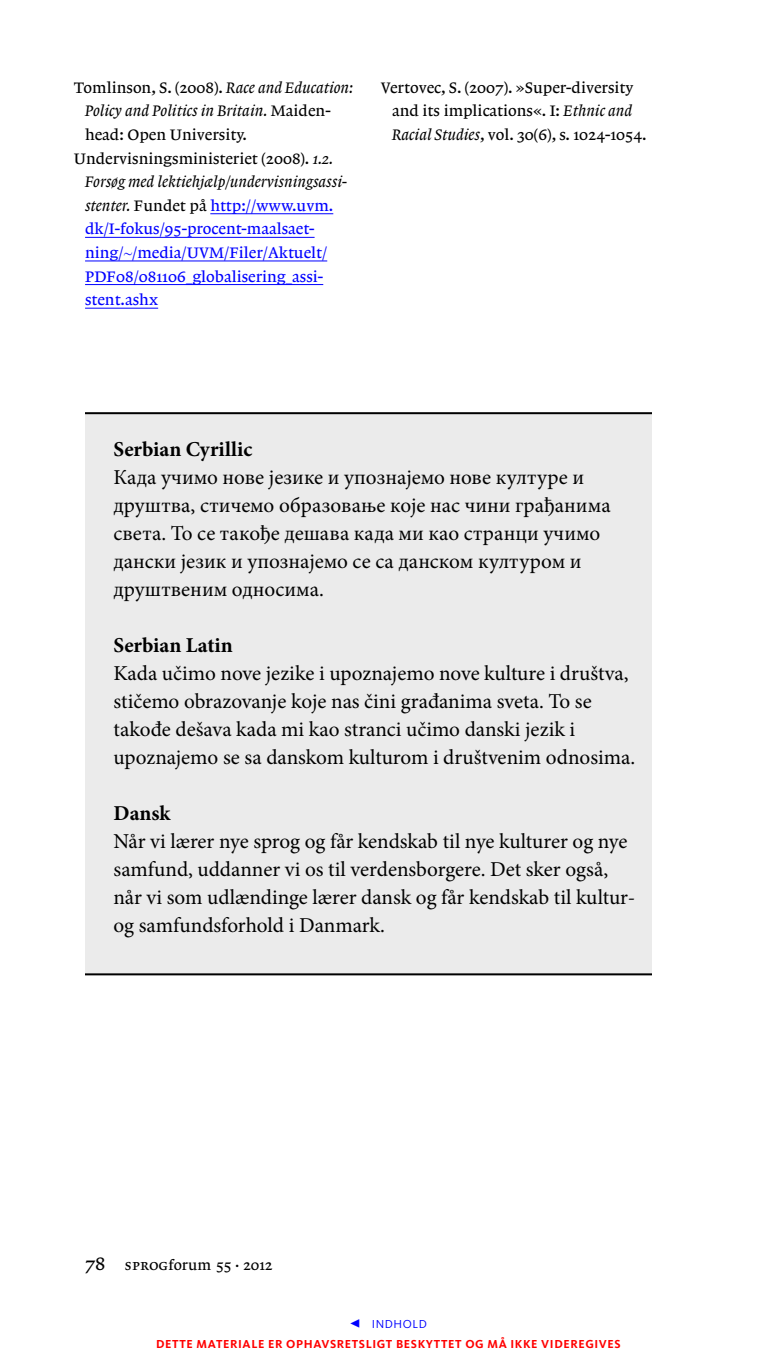
<style>
.page{position:relative;width:777px;height:1361px;background:#fff}
.page>*{position:absolute;margin:0;border:0;box-sizing:border-box;transform-origin:0 0}
.Fremmedsprog{font:21.2px/28px "Minion Pro";color:#000}
.Fremmedsprog-2{font:700 21.2px "Minion Pro";color:#000}
.t1{font:16px/23.6px "Lexicon No 1 Roman A Txt";color:#00f}
.t2{font:16px/23.6px "Lexicon No 1 Roman A Txt";color:#000}
.t3{font:15.2px "Lexicon No 1 Roman A Txt";color:#000}
.t4{font:700 12px "Kievit";letter-spacing:.05em;color:#f00}
.CH_Forfattere_på_tit{font:12px "Kievit";letter-spacing:.05em;color:#00f}
.s1{font-family:"Lexicon No 1 Italic A Txt"}
.s2{color:#000}
.s3{font-family:"Lexicon No 1 Italic A Txt";color:#000}
.s4{font-family:"Times"}
.s5{font-family:"Kievit"}
.s6{font-size:19.2px}
.s7{font-family:"Lexicon No 1 Roman A Exp"}
.s8{font-family:"Minion Pro";font-size:18px}
</style>
<div class="page">
<div style="left:75px;top:413px;width:600px;height:561px;background:#ebebeb"></div>
<div style="left:43px;top:386px;width:42px;height:804px;background:#fff"></div>
<div style="left:652px;top:404px;width:42px;height:786px;background:#fff"></div>
<hr style="left:210px;top:213px;width:123px;height:1px;background:#00f">
<hr style="left:85px;top:237px;width:229px;height:1px;background:#00f">
<hr style="left:85px;top:260px;width:242px;height:1px;background:#00f">
<hr style="left:85px;top:284px;width:238px;height:1px;background:#00f">
<hr style="left:85px;top:308px;width:73px;height:1px;background:#00f">
<p class="t2" style="left:85px;top:76px;width:269px;text-indent:-11px">Tomlinson, S. (2008). <span class="s1">Race and Education:<br>Policy and Politics in Britain.</span> Maiden&shy;head: Open University.</p>
<p class="t1" style="left:85px;top:146px;width:263px;text-indent:-11px"><span class="s2">Undervisningsministeriet (2008).</span> <span class="s3">1.2.<br>Forsøg med lektiehjælp/undervisningsassi&shy;stenter.</span> <span class="s2">Fundet på</span> http://www.uvm. dk/I-fokus/95-procent-maalsaet&shy;ning/<span class="s4">~</span>/media/UVM/Filer/Aktuelt/ PDF08/081106<span class="s5">_</span>globalisering<span class="s5">_</span>assi&shy;stent.ashx</p>
<p class="t2" style="left:392px;top:75px;width:256px;text-indent:-11px">Vertovec, S. (2007). »Super-diversity and its implications«. I: <span class="s1">Ethnic and<br>Racial Studies</span>, vol. 30(6), s. 1024-1054.</p>
<p class="Fremmedsprog-2" style="left:113px;top:434px;width:140px">Serbian Cyrillic</p>
<p class="Fremmedsprog" style="left:113px;top:463px;width:499px">Када учимо нове језике и упознaјемо нове културе и друштва, стичемо образовање које нас чини грађанима света. То се такође дешава када ми као странци учимо дански језик и упознајемо се са данском културом и друштвеним односима.</p>
<p class="Fremmedsprog-2" style="left:113px;top:630px;width:121px">Serbian Latin</p>
<p class="Fremmedsprog" style="left:113px;top:659px;width:523px">Kada učimo nove jezikе i upoznajemo nove kulture i društva, stičemo obrazovanje koje nas čini građanima sveta. To se takođe dešava kada mi kao stranci učimo danski jezik i upoznajemo se sa danskom kulturom i društvenim odnosima.</p>
<p class="Fremmedsprog-2" style="left:113px;top:798px;width:58px">Dansk</p>
<p class="Fremmedsprog" style="left:113px;top:827px;width:523px">Når vi lærer nye sprog og får kendskab til nye kulturer og nye samfund, uddanner vi os til verdensborgere. Det sker også, når vi som udlændinge lærer dansk og får kendskab til kultur&shy;og samfundsforhold i Danmark.</p>
<p class="t3" style="left:85px;top:1256px;width:189px"><span class="s6">78</span> <span class="s7">sprog</span>forum 55 . 2012</p>
<p class="CH_Forfattere_på_tit" style="left:350px;top:1317px;width:79px"><span class="s8">◀</span> INDHOLD</p>
<p class="t4" style="left:156px;top:1336px;width:466px">DETTE MATERIALE ER OPHAVSRETSLIGT BESKYTTET OG MÅ IKKE VIDEREGIVES</p>
</div>
